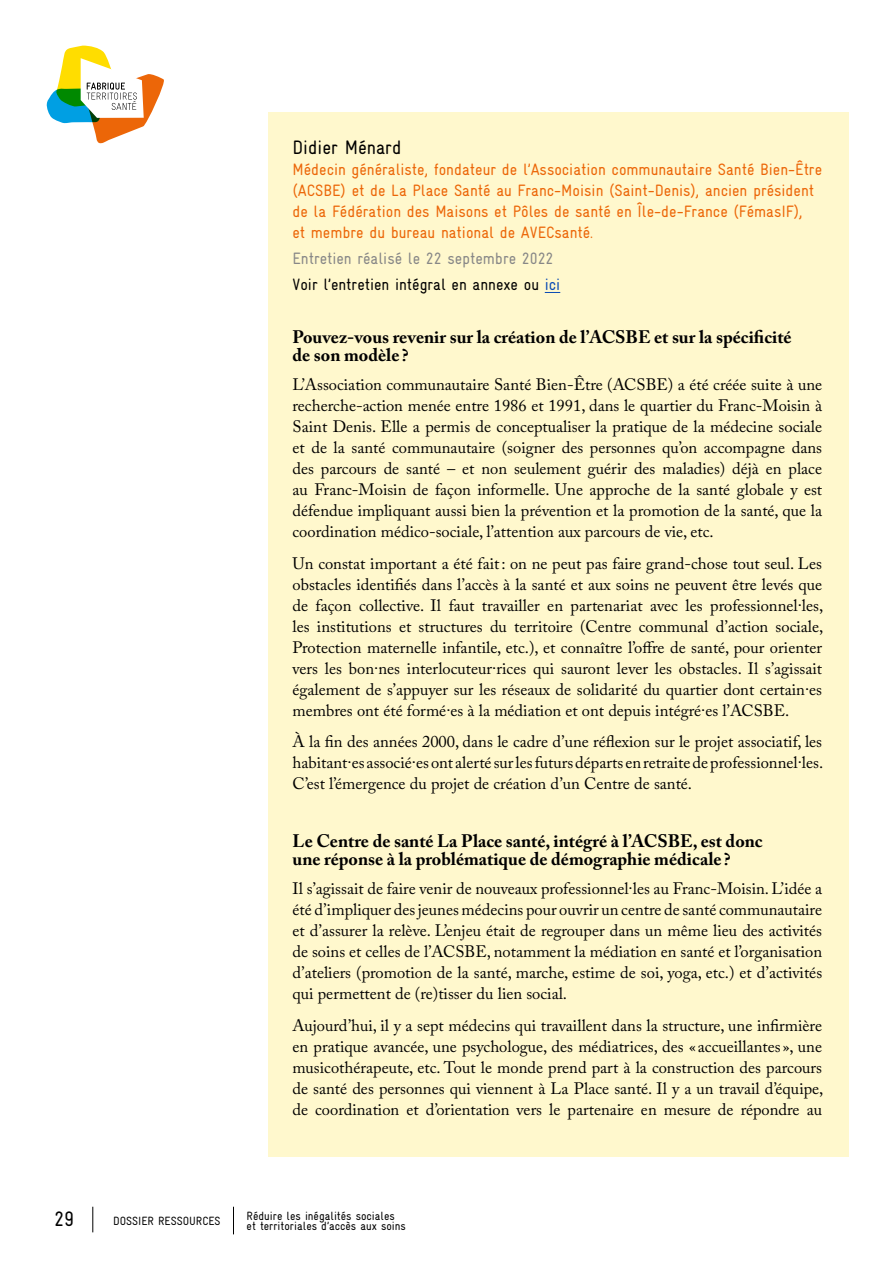
<style>
.page{position:relative;width:893px;height:1263px;background:#fff}
.page>*{position:absolute;margin:0;border:0;box-sizing:border-box;transform-origin:0 0}
.t1{font:21px "Gravur Condensed";color:#000}
.t2{font:19.5px "Gravur Condensed";color:#000}
.t3{font:700 18px/18px "Adobe Caslon Pro";color:#000}
.t4{font:16.5px/21px "Adobe Caslon Pro";color:#000;text-align:justify}
.t5{font:16.5px/21px "Gravur Condensed";color:#ec6608}
.t6{font:16.5px/26.2px "Gravur Condensed";color:#878787}
.t7{font:12px/10.5px "Gravur Condensed";color:#000}
.s1{color:#000}
.s2{color:#0b4cb4}
</style>
<div class="page">
<svg style="left:46px;top:46px;width:118px;height:98px"></svg>
<svg style="left:92px;top:1207px;width:1px;height:25px"></svg>
<svg style="left:233px;top:1207px;width:1px;height:27px"></svg>
<div style="left:268px;top:112px;width:580px;height:1045px;background:#fff8cd"></div>
<svg style="left:545px;top:292px;width:15px;height:1px"></svg>
<p class="t2" style="left:292px;top:136px;width:111px">Didier Ménard</p>
<p class="t5" style="left:292px;top:159px;width:531px">Médecin généraliste, fondateur de l’Association communautaire Santé Bien-Être (ACSBE) et de La Place Santé au Franc-Moisin (Saint-Denis), ancien président de la Fédération des Maisons et Pôles de santé en Île-de-France (FémasIF),<br>et membre du bureau national de AVECsanté.</p>
<p class="t6" style="left:292px;top:245px;width:269px">Entretien réalisé le 22 septembre 2022<br><span class="s1">Voir l’entretien intégral en annexe ou</span> <span class="s2">ici</span></p>
<p class="t3" style="left:292px;top:328px;width:501px">Pouvez-vous revenir sur la création de l’ACSBE et sur la spécificité de son modèle ?</p>
<p class="t4" style="left:292px;top:374px;width:531px">L’Association communautaire Santé Bien-Être (ACSBE) a été créée suite à une recherche-action menée entre 1986 et 1991, dans le quartier du Franc-Moisin à Saint Denis. Elle a permis de conceptualiser la pratique de la médecine sociale et de la santé communautaire (soigner des personnes qu’on accompagne dans des parcours de santé – et non seulement guérir des maladies) déjà en place au Franc-Moisin de façon informelle. Une approche de la santé globale y est défendue impliquant aussi bien la prévention et la promotion de la santé, que la coordination médico-sociale, l’attention aux parcours de vie, etc.</p>
<p class="t4" style="left:292px;top:552px;width:532px">Un constat important a été fait: on ne peut pas faire grand-chose tout seul. Les obstacles identifiés dans l’accès à la santé et aux soins ne peuvent être levés que de façon collective. Il faut travailler en partenariat avec les professionnel·les, les institutions et structures du territoire (Centre communal d’action sociale, Protection maternelle infantile, etc.), et connaître l’offre de santé, pour orienter vers les bon·nes interlocuteur·rices qui sauront lever les obstacles. Il s’agissait également de s’appuyer sur les réseaux de solidarité du quartier dont certain·es membres ont été formé·es à la médiation et ont depuis intégré·es l’ACSBE.</p>
<p class="t4" style="left:292px;top:731px;width:532px">À la fin des années 2000, dans le cadre d’une réflexion sur le projet associatif, les habitant·es associé·es ont alerté sur les futurs départs en retraite de professionnel·les.<br>C’est l’émergence du projet de création d’un Centre de santé.</p>
<p class="t3" style="left:292px;top:832px;width:472px">Le Centre de santé La Place santé, intégré à l’ACSBE, est donc une réponse à la problématique de démographie médicale ?</p>
<p class="t4" style="left:292px;top:878px;width:531px">Il s’agissait de faire venir de nouveaux professionnel·les au Franc-Moisin. L’idée a été d’impliquer des jeunes médecins pour ouvrir un centre de santé communautaire et d’assurer la relève. L’enjeu était de regrouper dans un même lieu des activités de soins et celles de l’ACSBE, notamment la médiation en santé et l’organisation d’ateliers (promotion de la santé, marche, estime de soi, yoga, etc.) et d’activités qui permettent de (re)tisser du lien social.</p>
<p class="t4" style="left:292px;top:1014px;width:532px">Aujourd’hui, il y a sept médecins qui travaillent dans la structure, une infirmière en pratique avancée, une psychologue, des médiatrices, des « accueillantes », une musicothérapeute, etc. Tout le monde prend part à la construction des parcours de santé des personnes qui viennent à La Place santé. Il y a un travail d’équipe, de coordination et d’orientation vers le partenaire en mesure de répondre au</p>
<p class="t1" style="left:54px;top:1207px;width:22px">29</p>
<p class="t7" style="left:113px;top:1215px;width:109px">DOSSIER RESSOURCES</p>
<p class="t7" style="left:247px;top:1210px;width:161px">Réduire les inégalités sociales et territoriales d’accès aux soins</p>
</div>
